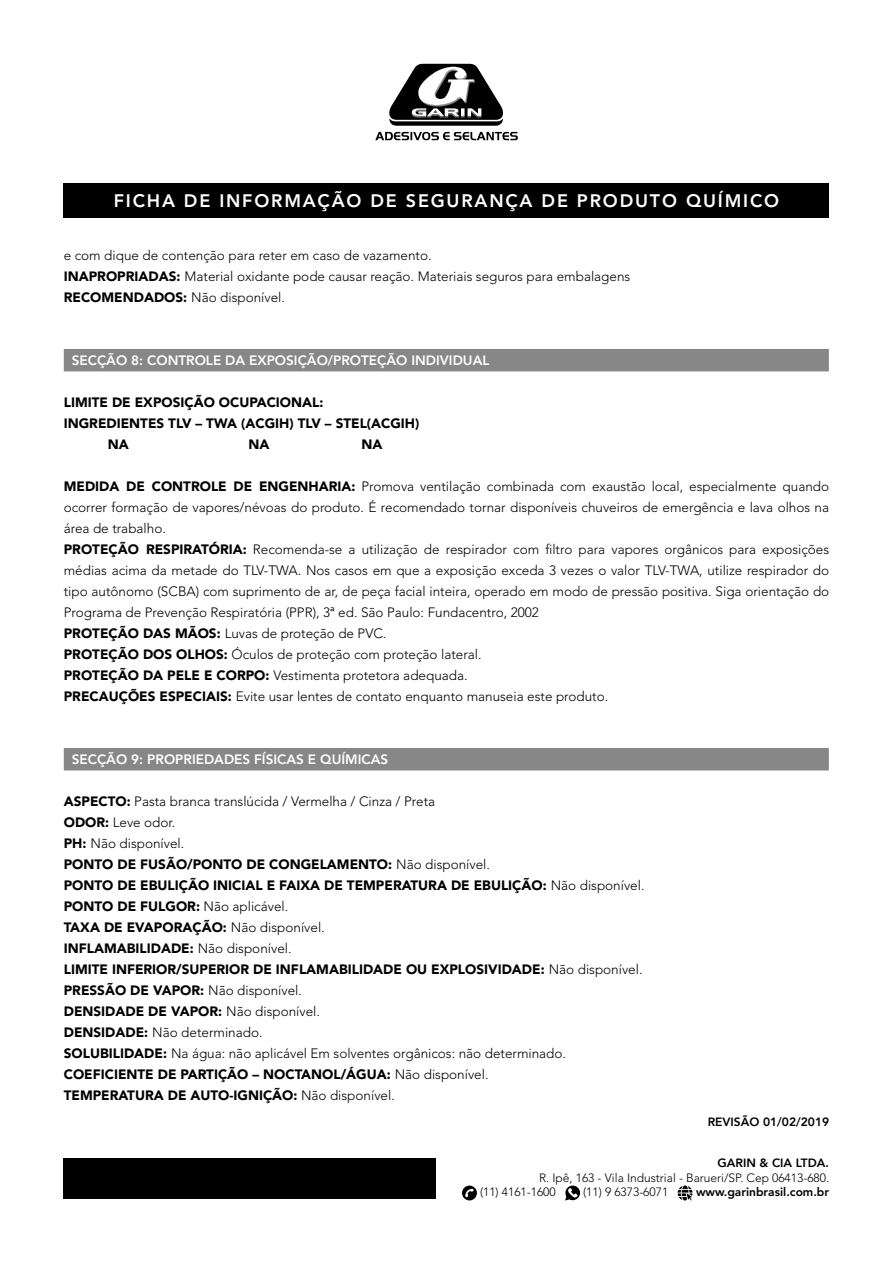
<style>
.page{position:relative;width:893px;height:1263px;background:#fff}
.page>*{position:absolute;margin:0;border:0;box-sizing:border-box;transform-origin:0 0}
.t1{font:800 18px "Avenir LT Std";letter-spacing:.1em;color:#fff}
.t2{font:300 13.5px/21px "Avenir LT Std";color:#000}
.t3{font:900 13.5px/21px "Avenir LT Std";color:#000}
.t4{font:800 13.5px "Avenir LT Std";color:#fff}
.t5{font:300 12px/14.4px "Avenir LT Std";color:#000}
.t6{font:800 12px "Avenir";color:#000}
.t7{font:800 12px "Avenir LT Std";color:#000}
.s1{font-weight:900}
.s2{font-weight:300}
</style>
<div class="page">
<svg style="left:462px;top:1185px;width:15px;height:15px"></svg>
<svg style="left:565px;top:1185px;width:15px;height:15px"></svg>
<svg style="left:678px;top:1185px;width:14px;height:15px"></svg>
<svg style="left:375px;top:132px;width:143px;height:8px"></svg>
<svg style="left:389px;top:64px;width:114px;height:62px"></svg>
<div style="left:64px;top:183px;width:765px;height:35px;background:#000"></div>
<div style="left:64px;top:1158px;width:372px;height:41px;background:#000"></div>
<div style="left:64px;top:349px;width:765px;height:22px;background:#878787"></div>
<div style="left:64px;top:748px;width:765px;height:22px;background:#878787"></div>
<h1 class="t1" style="left:114px;top:190px;width:667px">FICHA DE INFORMAÇÃO DE SEGURANÇA DE PRODUTO QUÍMICO</h1>
<p class="t2" style="left:64px;top:245px;width:568px">e com dique de contenção para reter em caso de vazamento.<br><span class="s1">INAPROPRIADAS:</span> Material oxidante pode causar reação. Materiais seguros para embalagens<br><span class="s1">RECOMENDADOS:</span> Não disponível.</p>
<p class="t4" style="left:72px;top:352px;width:419px">SECÇÃO 8: CONTROLE DA EXPOSIÇÃO/PROTEÇÃO INDIVIDUAL</p>
<p class="t3" style="left:64px;top:391px;width:261px">LIMITE DE EXPOSIÇÃO OCUPACIONAL:</p>
<p class="t3" style="left:64px;top:412px;width:357px">INGREDIENTES TLV – TWA (ACGIH) TLV – STEL(ACGIH)</p>
<p class="t3" style="left:108px;top:433px;width:23px">NA</p>
<p class="t3" style="left:249px;top:433px;width:23px">NA</p>
<p class="t3" style="left:362px;top:433px;width:23px">NA</p>
<p class="t2" style="left:64px;top:476px;width:767px"><span class="s1">MEDIDA DE CONTROLE DE ENGENHARIA:</span> Promova ventilação combinada com exaustão local, especialmente quando ocorrer formação de vapores/névoas do produto. É recomendado tornar disponíveis chuveiros de emergência e lava olhos na área de trabalho.<br><span class="s1">PROTEÇÃO RESPIRATÓRIA:</span> Recomenda-se a utilização de respirador com filtro para vapores orgânicos para exposições médias acima da metade do TLV-TWA. Nos casos em que a exposição exceda 3 vezes o valor TLV-TWA, utilize respirador do tipo autônomo (SCBA) com suprimento de ar, de peça facial inteira, operado em modo de pressão positiva. Siga orientação do Programa de Prevenção Respiratória (PPR), 3ª ed. São Paulo: Fundacentro, 2002<br><span class="s1">PROTEÇÃO DAS MÃOS:</span> Luvas de proteção de PVC.<br><span class="s1">PROTEÇÃO DOS OLHOS:</span> Óculos de proteção com proteção lateral.<br><span class="s1">PROTEÇÃO DA PELE E CORPO:</span> Vestimenta protetora adequada.<br><span class="s1">PRECAUÇÕES ESPECIAIS:</span> Evite usar lentes de contato enquanto manuseia este produto.</p>
<p class="t4" style="left:72px;top:751px;width:318px">SECÇÃO 9: PROPRIEDADES FÍSICAS E QUÍMICAS</p>
<p class="t3" style="left:64px;top:790px;width:582px">ASPECTO: <span class="s2">Pasta branca translúcida / Vermelha / Cinza / Preta<br></span>ODOR: <span class="s2">Leve odor.<br></span>PH: <span class="s2">Não disponível.<br></span>PONTO DE FUSÃO/PONTO DE CONGELAMENTO: <span class="s2">Não disponível.<br></span>PONTO DE EBULIÇÃO INICIAL E FAIXA DE TEMPERATURA DE EBULIÇÃO: <span class="s2">Não disponível.<br></span>PONTO DE FULGOR: <span class="s2">Não aplicável.<br></span>TAXA DE EVAPORAÇÃO: <span class="s2">Não disponível.<br></span>INFLAMABILIDADE: <span class="s2">Não disponível.<br></span>LIMITE INFERIOR/SUPERIOR DE INFLAMABILIDADE OU EXPLOSIVIDADE: <span class="s2">Não disponível.<br></span>PRESSÃO DE VAPOR: <span class="s2">Não disponível.<br></span>DENSIDADE DE VAPOR: <span class="s2">Não disponível.<br></span>DENSIDADE: <span class="s2">Não determinado.<br></span>SOLUBILIDADE: <span class="s2">Na água: não aplicável Em solventes orgânicos: não determinado.<br></span>COEFICIENTE DE PARTIÇÃO – NOCTANOL/ÁGUA: <span class="s2">Não disponível.<br></span>TEMPERATURA DE AUTO-IGNIÇÃO: <span class="s2">Não disponível.</span></p>
<p class="t6" style="left:708px;top:1113px;width:123px">REVISÃO 01/02/2019</p>
<p class="t6" style="left:718px;top:1154px;width:113px">GARIN &amp; CIA LTDA.</p>
<p class="t5" style="left:480px;top:1170px;width:351px;text-indent:59px">R. Ipê, 163 - Vila Industrial - Barueri/SP. Cep 06413-680. (11) 4161-1600</p>
<p class="t5" style="left:583px;top:1185px;width:87px">(11) 9 6373-6071</p>
<p class="t7" style="left:696px;top:1185px;width:135px">www.garinbrasil.com.br</p>
</div>
